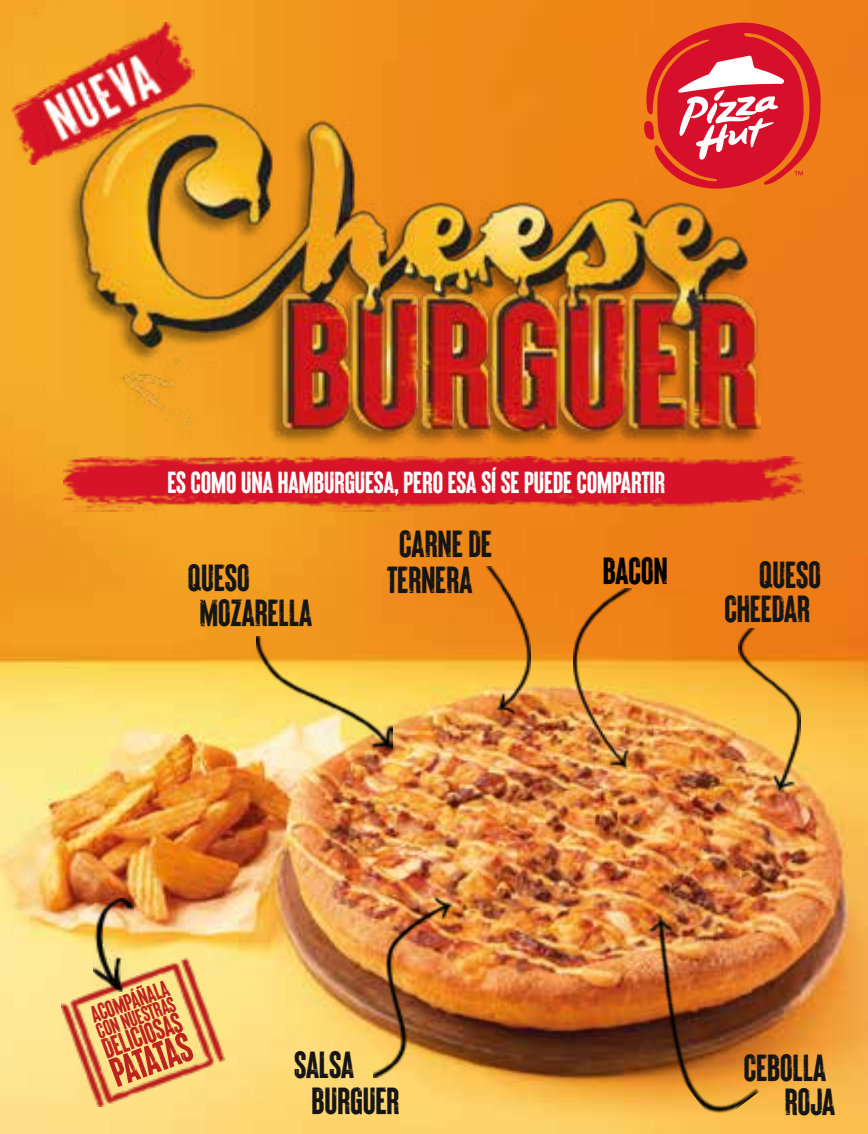
<style>
.page{position:relative;width:868px;height:1134px;background:#fff}
.page>*{position:absolute;margin:0;border:0;box-sizing:border-box;transform-origin:0 0}
.t1{font:41px "Brixton Wood Vector";color:#bc2220}
.t2{font:37.8px/36.4px "Brixton Wood Vector";letter-spacing:-.025em;color:#151515}
.t3{font:37.8px "Brixton Wood Vector";letter-spacing:-.025em;color:#010101}
.t4{font:30.4px "Brixton Wood Vector";letter-spacing:-.025em;color:#fff}
.t5{font:28.8px "Brixton Wood Vector";color:#bc2220}
.t6{font:23.6px "Brixton Wood Vector";color:#bc2220}
.t7{font:21.8px "Brixton Wood Vector";color:#bc2220}
</style>
<div class="page">
<img style="left:0;top:0;width:867px;height:1134px">
<img style="left:64px;top:104px;width:696px;height:345px">
<img style="left:61px;top:956px;width:173px;height:151px">
<img style="left:93px;top:898px;width:41px;height:94px">
<img style="left:11px;top:22px;width:183px;height:143px">
<img style="left:20px;top:0;width:152px;height:148px">
<img style="left:257px;top:636px;width:135px;height:113px">
<img style="left:573px;top:589px;width:58px;height:179px">
<img style="left:580px;top:888px;width:214px;height:236px">
<img style="left:487px;top:566px;width:43px;height:147px">
<img style="left:738px;top:629px;width:62px;height:223px">
<img style="left:373px;top:883px;width:118px;height:195px">
<img style="left:64px;top:456px;width:740px;height:56px">
<svg style="left:642px;top:20px;width:179px;height:169px;background:#e24d3f"></svg>
<p class="t4" style="left:167px;top:465px;width:500px">ES COMO UNA HAMBURGUESA, PERO ESA SÍ SE PUEDE COMPARTIR</p>
<p class="t2" style="left:387px;top:526px;width:107px;text-align:center">CARNE DE<br>TERNERA</p>
<p class="t3" style="left:602px;top:550px;width:67px">BACON</p>
<p class="t2" style="left:199px;top:561px;width:115px;line-height:35px;text-indent:-12px">QUESO<br>MOZARELLA</p>
<p class="t2" style="left:723px;top:559px;width:99px;line-height:34px;text-align:right">QUESO<br>CHEEDAR</p>
<p class="t6" style="left:87px;top:1003px;width:84px;rotate:-20deg">ACOMPÁÑALA</p>
<p class="t7" style="left:93px;top:1020px;width:85px;rotate:-20deg">CON NUESTRAS</p>
<p class="t5" style="left:98px;top:1035px;width:85px;rotate:-20deg">DELICIOSAS</p>
<p class="t1" style="left:104px;top:1053px;width:86px;rotate:-20deg">PATATAS</p>
<p class="t2" style="left:311px;top:1048px;width:90px;text-indent:-18px">SALSA<br>BURGUER</p>
<p class="t2" style="left:743px;top:1052px;width:94px;line-height:34px;text-align:right">CEBOLLA<br>ROJA</p>
</div>
